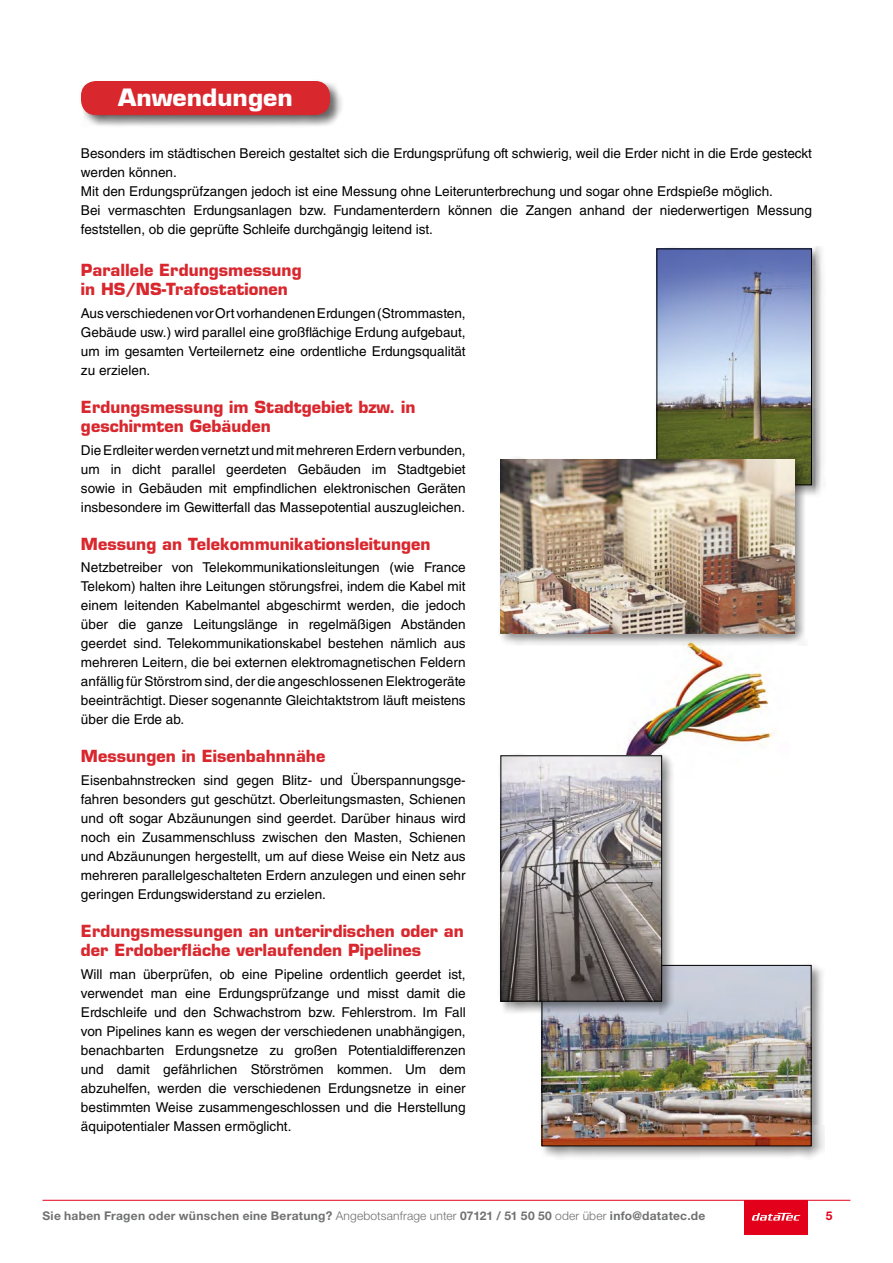
<style>
.page{position:relative;width:893px;height:1263px;background:#fff}
.page>*{position:absolute;margin:0;border:0;box-sizing:border-box;transform-origin:0 0}
.t1{font:700 23.25px "Eurostile LT Std";color:#fff;scale:1.07 1}
.t2{font:700 16.35px/19px "Eurostile LT Std";color:#d9272e}
.t3{font:13.5px/19px "Helvetica LT Std";color:#000;text-align:justify}
.t4{font:700 12px "Helvetica Neue LT Pro";letter-spacing:.025em;color:#707172}
.t5{font:700 12px "Helvetica Neue LT Pro";color:#e2001a}
.s1{font-weight:300}
</style>
<div class="page">
<div style="left:744px;top:1200px;width:64px;height:34px;background:#e2001a"></div>
<svg style="left:752px;top:1213px;width:48px;height:7px"></svg>
<hr style="left:43px;top:1200px;width:807px;height:1px;background:#e2001a">
<div style="left:79px;top:79px;width:265px;height:49px;background:#000;opacity:.6"></div>
<div style="left:81px;top:81px;width:249px;height:34px;background:#d9272e;border-radius:15px"></div>
<div style="left:539px;top:962px;width:285px;height:197px;background:#000;opacity:.45"></div>
<img style="left:544px;top:967px;width:265px;height:177px">
<img style="left:625px;top:646px;width:150px;height:107px">
<div style="left:498px;top:753px;width:177px;height:261px;background:#000;opacity:.45"></div>
<img style="left:502px;top:757px;width:158px;height:242px">
<div style="left:500px;top:755px;width:162px;height:246px;border:1px solid #000"></div>
<div style="left:654px;top:246px;width:171px;height:252px;background:#000;opacity:.45"></div>
<img style="left:658px;top:251px;width:152px;height:232px">
<div style="left:656px;top:249px;width:156px;height:236px;border:1px solid #000"></div>
<div style="left:498px;top:457px;width:309px;height:189px;background:#000;opacity:.45"></div>
<img style="left:500px;top:459px;width:294px;height:174px">
<h1 class="t1" style="left:118px;top:83px;width:165px">Anwendungen</h1>
<p class="t3" style="left:81px;top:144px;width:732px;text-align:left">Besonders im städtischen Bereich gestaltet sich die Erdungsprüfung oft schwierig, weil die Erder nicht in die Erde gesteckt werden können.<br>Mit den Erdungsprüfzangen jedoch ist eine Messung ohne Leiterunterbrechung und sogar ohne Erdspieße möglich.<br>Bei vermaschten Erdungsanlagen bzw. Fundamenterdern können die Zangen anhand der niederwertigen Messung feststellen, ob die geprüfte Schleife durchgängig leitend ist.</p>
<p class="t2" style="left:81px;top:260px;width:222px">Parallele Erdungsmessung in HS/NS-Trafostationen</p>
<p class="t3" style="left:81px;top:303px;width:386px">Aus verschiedenen vor Ort vorhandenen Erdungen (Strommasten, Gebäude usw.) wird parallel eine großflächige Erdung aufgebaut, um im gesamten Verteilernetz eine ordentliche Erdungsqualität zu erzielen.</p>
<p class="t2" style="left:81px;top:397px;width:336px">Erdungsmessung im Stadtgebiet bzw. in geschirmten Gebäuden</p>
<p class="t3" style="left:81px;top:440px;width:386px">Die Erdleiter werden vernetzt und mit mehreren Erdern verbunden, um in dicht parallel geerdeten Gebäuden im Stadtgebiet sowie in Gebäuden mit empfindlichen elektronischen Geräten insbesondere im Gewitterfall das Massepotential auszugleichen.</p>
<p class="t2" style="left:81px;top:534px;width:351px">Messung an Telekommunikationsleitungen</p>
<p class="t3" style="left:81px;top:558px;width:386px">Netzbetreiber von Telekommunikationsleitungen (wie France Telekom) halten ihre Leitungen störungsfrei, indem die Kabel mit einem leitenden Kabelmantel abgeschirmt werden, die jedoch über die ganze Leitungslänge in regelmäßigen Abständen geerdet sind. Telekommunikationskabel bestehen nämlich aus mehreren Leitern, die bei externen elektromagnetischen Feldern anfällig für Störstrom sind, der die angeschlossenen Elektrogeräte beeinträchtigt. Dieser sogenannte Gleichtaktstrom läuft meistens über die Erde ab.</p>
<p class="t2" style="left:81px;top:747px;width:246px">Messungen in Eisenbahnnähe</p>
<p class="t3" style="left:81px;top:771px;width:386px">Eisenbahnstrecken sind gegen Blitz- und Überspannungsge&shy;fahren besonders gut geschützt. Oberleitungsmasten, Schienen und oft sogar Abzäunungen sind geerdet. Darüber hinaus wird noch ein Zusammenschluss zwischen den Masten, Schienen und Abzäunungen hergestellt, um auf diese Weise ein Netz aus mehreren parallelgeschalteten Erdern anzulegen und einen sehr geringen Erdungswiderstand zu erzielen.</p>
<p class="t2" style="left:81px;top:922px;width:384px">Erdungsmessungen an unterirdischen oder an der Erdoberfläche verlaufenden Pipelines</p>
<p class="t3" style="left:81px;top:965px;width:386px">Will man überprüfen, ob eine Pipeline ordentlich geerdet ist, verwendet man eine Erdungsprüfzange und misst damit die Erdschleife und den Schwachstrom bzw. Fehlerstrom. Im Fall von Pipelines kann es wegen der verschiedenen unabhängigen, benachbarten Erdungsnetze zu großen Potentialdifferenzen und damit gefährlichen Störströmen kommen. Um dem abzuhelfen, werden die verschiedenen Erdungsnetze in einer bestimmten Weise zusammengeschlossen und die Herstellung äquipotentialer Massen ermöglicht.</p>
<p class="t4" style="left:43px;top:1209px;width:664px">Sie haben Fragen oder wünschen eine Beratung? <span class="s1">Angebotsanfrage unter</span> 07121 / 51 50 50 <span class="s1">oder über</span> info@datatec.de</p>
<p class="t5" style="left:826px;top:1209px;width:8px">5</p>
</div>
